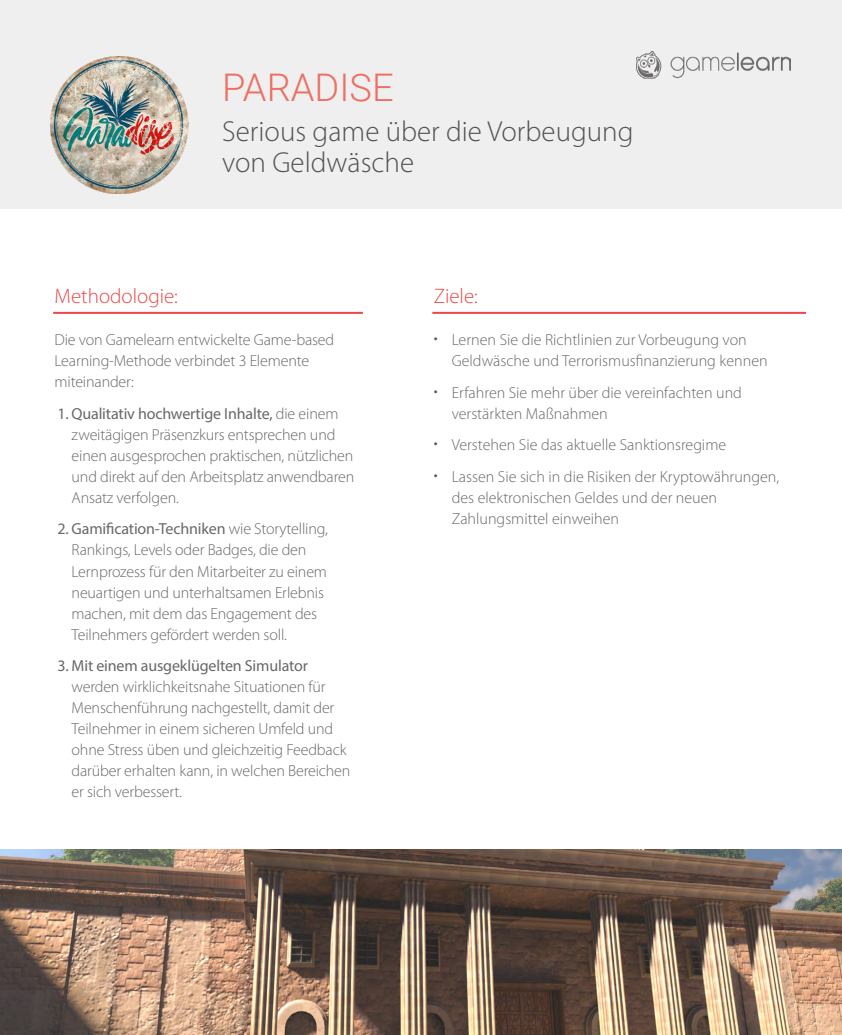
<style>
.page{position:relative;width:842px;height:1035px;background:#fff}
.page>*{position:absolute;margin:0;border:0;box-sizing:border-box;transform-origin:0 0}
.t1{font:300 38px "Roboto";color:#ed7064}
.t2{font:300 29px/31px "Myriad Pro";color:#525251}
.t3{font:300 21px "Myriad Pro";color:#e94947}
.t4{font:300 16px/21px "Myriad Pro";letter-spacing:-.01em;color:#6a6766}
.t5{font:16px "Myriad Pro";letter-spacing:-.01em;color:#6a6766}
.s1{font-weight:400}
.s2{color:#575756}
</style>
<div class="page">
<div style="left:0;top:0;width:842px;height:208px;background:#f0efef"></div>
<img style="left:636px;top:51px;width:155px;height:27px">
<hr style="left:53px;top:312px;width:310px;height:2px;background:#e94947">
<hr style="left:432px;top:312px;width:374px;height:2px;background:#e94947">
<img style="left:0;top:849px;width:842px;height:185px">
<img style="left:51px;top:56px;width:137px;height:137px">
<h1 class="t1" style="left:222px;top:61px;width:173px">PARADISE</h1>
<h2 class="t2" style="left:222px;top:116px;width:413px">Serious game über die Vorbeugung von Geldwäsche</h2>
<h3 class="t3" style="left:55px;top:283px;width:125px">Methodologie:</h3>
<p class="t4" style="left:55px;top:329px;width:281px">Die von Gamelearn entwickelte Game-based<br>Learning-Methode verbindet 3 Elemente miteinander:</p>
<p class="t4" style="left:72px;top:403px;width:284px;text-indent:-14px"><span class="s1">1. Qualitativ hochwertige Inhalte,</span> die einem zweitägigen Präsenzkurs entsprechen und einen ausgesprochen praktischen, nützlichen und direkt auf den Arbeitsplatz anwendbaren Ansatz verfolgen.</p>
<p class="t4" style="left:72px;top:518px;width:258px;text-indent:-14px"><span class="s1">2. Gamification-Techniken</span> wie Storytelling, Rankings, Levels oder Badges, die den Lernprozess für den Mitarbeiter zu einem neuartigen und unterhaltsamen Erlebnis machen, mit dem das Engagement des Teilnehmers gefördert werden soll.</p>
<p class="t5" style="left:57px;top:655px;width:252px">3. Mit einem ausgeklügelten Simulator</p>
<p class="t4" style="left:72px;top:675px;width:280px">werden wirklichkeitsnahe Situationen für Menschenführung nachgestellt, damit der Teilnehmer in einem sicheren Umfeld und ohne Stress üben und gleichzeitig Feedback darüber erhalten kann, in welchen Bereichen er sich verbessert.</p>
<h3 class="t3" style="left:434px;top:283px;width:46px">Ziele:</h3>
<p class="t4" style="left:452px;top:329px;width:317px;text-indent:-18px"><span class="s2">•</span> Lernen Sie die Richtlinien zur Vorbeugung von<br>Geldwäsche und Terrorismusfinanzierung kennen</p>
<p class="t4" style="left:452px;top:382px;width:292px;text-indent:-18px"><span class="s2">•</span> Erfahren Sie mehr über die vereinfachten und verstärkten Maßnahmen</p>
<p class="t4" style="left:434px;top:434px;width:294px"><span class="s2">•</span> Verstehen Sie das aktuelle Sanktionsregime</p>
<p class="t4" style="left:452px;top:466px;width:329px;text-indent:-18px"><span class="s2">•</span> Lassen Sie sich in die Risiken der Kryptowährungen, des elektronischen Geldes und der neuen<br>Zahlungsmittel einweihen</p>
</div>
